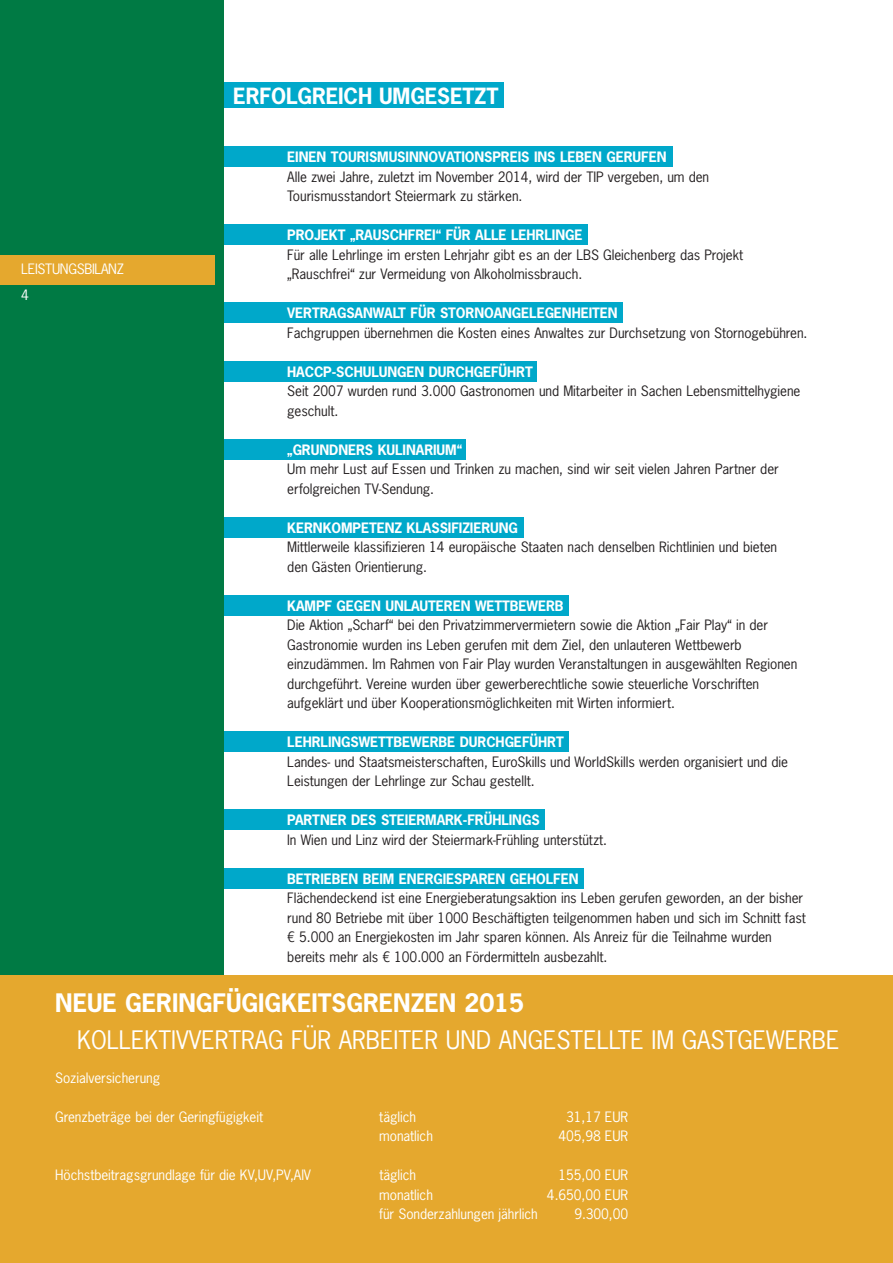
<style>
.page{position:relative;width:893px;height:1263px;background:#fff}
.page>*{position:absolute;margin:0;border:0;box-sizing:border-box;transform-origin:0 0}
.t1{font:24px/36px "News Gothic Std";color:#fff}
.t2{font:700 21px "News Gothic Std";letter-spacing:-.005em;color:#fff}
.t3{font:13.5px/19.5px "News Gothic Std";letter-spacing:-.005em;color:#231f20}
.t4{font:13.5px/19.5px "News Gothic Std";letter-spacing:-.005em;color:#fff}
.t5{font:13.5px/25.3px "News Gothic Std";letter-spacing:-.025em;color:#fff}
.s1{font-weight:700;color:#fff}
.s2{font-weight:700}
</style>
<div class="page">
<div style="left:186px;top:146px;width:486px;height:21px;background:#00a8ca"></div>
<div style="left:213px;top:224px;width:375px;height:21px;background:#00a8ca"></div>
<div style="left:219px;top:302px;width:404px;height:21px;background:#00a8ca"></div>
<div style="left:219px;top:361px;width:318px;height:20px;background:#00a8ca"></div>
<div style="left:218px;top:439px;width:248px;height:20px;background:#00a8ca"></div>
<div style="left:219px;top:517px;width:305px;height:20px;background:#00a8ca"></div>
<div style="left:218px;top:595px;width:351px;height:20px;background:#00a8ca"></div>
<div style="left:219px;top:731px;width:350px;height:21px;background:#00a8ca"></div>
<div style="left:219px;top:809px;width:326px;height:21px;background:#00a8ca"></div>
<div style="left:216px;top:868px;width:368px;height:20px;background:#00a8ca"></div>
<div style="left:142px;top:82px;width:362px;height:26px;background:#00a8ca"></div>
<div style="left:0;top:0;width:224px;height:1261px;background:#007a44"></div>
<div style="left:0;top:976px;width:893px;height:287px;background:#e5a82e"></div>
<div style="left:0;top:255px;width:215px;height:30px;background:#e5a82e"></div>
<p class="t5" style="left:21px;top:258px;width:104px">LEISTUNGSBILANZ<br>4</p>
<p class="t2" style="left:233px;top:86px;width:267px">ERFOLGREICH UMGESETZT</p>
<p class="t3" style="left:287px;top:149px;width:423px"><span class="s1">EINEN TOURISMUSINNOVATIONSPREIS INS LEBEN GERUFEN<br></span>Alle zwei Jahre, zuletzt im November 2014, wird der TIP vergeben, um den<br>Tourismusstandort Steiermark zu stärken.</p>
<p class="t3" style="left:287px;top:227px;width:457px"><span class="s1">PROJEKT „RAUSCHFREI“ FÜR ALLE LEHRLINGE<br></span>Für alle Lehrlinge im ersten Lehrjahr gibt es an der LBS Gleichenberg das Projekt „Rauschfrei“ zur Vermeidung von Alkoholmissbrauch.</p>
<p class="t3" style="left:287px;top:305px;width:522px"><span class="s1">VERTRAGSANWALT FÜR STORNOANGELEGENHEITEN<br></span>Fachgruppen übernehmen die Kosten eines Anwaltes zur Durchsetzung von Stornogebühren.</p>
<p class="t3" style="left:287px;top:363px;width:515px"><span class="s1">HACCP-SCHULUNGEN DURCHGEFÜHRT<br></span>Seit 2007 wurden rund 3.000 Gastronomen und Mitarbeiter in Sachen Lebensmittelhygiene geschult.</p>
<p class="t3" style="left:287px;top:441px;width:493px"><span class="s1">„GRUNDNERS KULINARIUM“<br></span>Um mehr Lust auf Essen und Trinken zu machen, sind wir seit vielen Jahren Partner der erfolgreichen TV-Sendung.</p>
<p class="t3" style="left:287px;top:519px;width:491px"><span class="s1">KERNKOMPETENZ KLASSIFIZIERUNG<br></span>Mittlerweile klassifizieren 14 europäische Staaten nach denselben Richtlinien und bieten den Gästen Orientierung.</p>
<p class="t3" style="left:287px;top:597px;width:512px"><span class="s1">KAMPF GEGEN UNLAUTEREN WETTBEWERB<br></span>Die Aktion „Scharf“ bei den Privatzimmervermietern sowie die Aktion „Fair Play“ in der Gastronomie wurden ins Leben gerufen mit dem Ziel, den unlauteren Wettbewerb einzudämmen. Im Rahmen von Fair Play wurden Veranstaltungen in ausgewählten Regionen durchgeführt. Vereine wurden über gewerberechtliche sowie steuerliche Vorschriften aufgeklärt und über Kooperationsmöglichkeiten mit Wirten informiert.</p>
<p class="t3" style="left:287px;top:734px;width:502px"><span class="s1">LEHRLINGSWETTBEWERBE DURCHGEFÜHRT<br></span>Landes- und Staatsmeisterschaften, EuroSkills und WorldSkills werden organisiert und die<br>Leistungen der Lehrlinge zur Schau gestellt.</p>
<p class="t3" style="left:287px;top:812px;width:321px"><span class="s1">PARTNER DES STEIERMARK-FRÜHLINGS<br></span>In Wien und Linz wird der Steiermark-Frühling unterstützt.</p>
<p class="t3" style="left:287px;top:870px;width:520px"><span class="s1">BETRIEBEN BEIM ENERGIESPAREN GEHOLFEN<br></span>Flächendeckend ist eine Energieberatungsaktion ins Leben gerufen geworden, an der bisher rund 80 Betriebe mit über 1000 Beschäftigten teilgenommen haben und sich im Schnitt fast € 5.000 an Energiekosten im Jahr sparen können. Als Anreiz für die Teilnahme wurden bereits mehr als € 100.000 an Fördermitteln ausbezahlt.</p>
<p class="t1" style="left:77px;top:987px;width:764px;text-indent:-22px"><span class="s2">NEUE GERINGFÜGIGKEITSGRENZEN 2015<br></span>KOLLEKTIVVERTRAG FÜR ARBEITER UND ANGESTELLTE IM GASTGEWERBE</p>
<p class="t4" style="left:55px;top:1069px;width:106px">Sozialversicherung</p>
<p class="t4" style="left:55px;top:1108px;width:209px">Grenzbeträge bei der Geringfügigkeit</p>
<p class="t4" style="left:379px;top:1108px;width:55px">täglich monatlich</p>
<p class="t4" style="left:55px;top:1166px;width:257px">Höchstbeitragsgrundlage für die KV,UV,PV,AlV</p>
<p class="t4" style="left:379px;top:1166px;width:160px">täglich<br>monatlich<br>für Sonderzahlungen jährlich</p>
<p class="t4" style="left:558px;top:1108px;width:71px;text-align:center">31,17 EUR<br>405,98 EUR</p>
<p class="t4" style="left:547px;top:1166px;width:83px;text-align:right">155,00 EUR<br>4.650,00 EUR<br>9.300,00</p>
</div>
